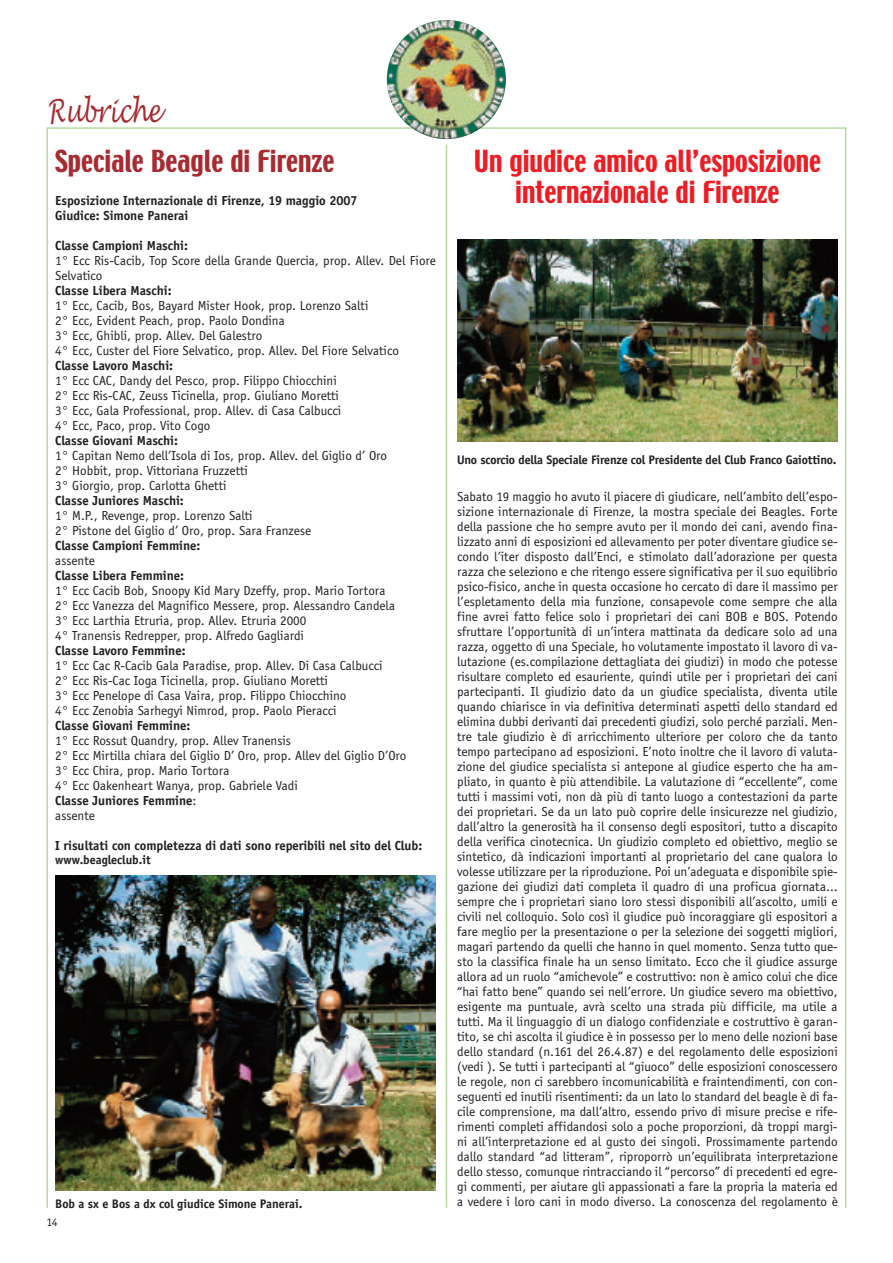
<style>
.page{position:relative;width:893px;height:1263px;background:#fff}
.page>*{position:absolute;margin:0;border:0;box-sizing:border-box;transform-origin:0 0}
.t1{font:italic 31.5px "Lucida Handwriting";color:#a72b30;scale:.7 1}
.t2{font:27px/31.5px "Techno";color:#ee1d23;text-align:center}
.t3{font:27px "Techno";color:#a72b30}
.t4{font:13.5px/15px "Officina Sans";color:#231f20}
.t5{font:700 13.5px/15px "Officina Sans";color:#231f20}
.t6{font:700 12.75px "Officina Sans";letter-spacing:-.01em;color:#231f20}
.t7{font:12px "Officina Sans";color:#231f20}
.s1{font-weight:700}
</style>
<div class="page">
<hr style="left:47px;top:127px;width:799px;height:2px;background:#b6da9b">
<img style="left:387px;top:20px;width:119px;height:119px">
<hr style="left:47px;top:128px;width:1px;height:1080px;background:#b6da9b">
<hr style="left:845px;top:128px;width:1px;height:1080px;background:#b6da9b">
<hr style="left:446px;top:145px;width:1px;height:1063px;background:#b6da9b">
<img style="left:55px;top:875px;width:381px;height:315px">
<img style="left:457px;top:239px;width:381px;height:202px">
<h1 class="t1" style="left:47px;top:92px;width:163px">Rubriche</h1>
<h2 class="t3" style="left:55px;top:146px;width:281px">Speciale Beagle di Firenze</h2>
<p class="t5" style="left:55px;top:193px;width:304px">Esposizione Internazionale di Firenze, 19 maggio 2007<br>Giudice: Simone Panerai</p>
<p class="t5" style="left:55px;top:238px;width:134px">Classe Campioni Maschi:</p>
<p class="t4" style="left:55px;top:253px;width:382px">1° Ecc Ris-Cacib, Top Score della Grande Quercia, prop. Allev. Del Fiore<br>Selvatico</p>
<p class="t5" style="left:55px;top:283px;width:118px">Classe Libera Maschi:</p>
<p class="t4" style="left:55px;top:298px;width:345px">1° Ecc, Cacib, Bos, Bayard Mister Hook, prop. Lorenzo Salti<br>2° Ecc, Evident Peach, prop. Paolo Dondina<br>3° Ecc, Ghibli, prop. Allev. Del Galestro<br>4° Ecc, Custer del Fiore Selvatico, prop. Allev. Del Fiore Selvatico</p>
<p class="t5" style="left:55px;top:358px;width:119px">Classe Lavoro Maschi:</p>
<p class="t4" style="left:55px;top:373px;width:288px">1° Ecc CAC, Dandy del Pesco, prop. Filippo Chiocchini 2° Ecc Ris-CAC, Zeuss Ticinella, prop. Giuliano Moretti 3° Ecc, Gala Professional, prop. Allev. di Casa Calbucci 4° Ecc, Paco, prop. Vito Cogo</p>
<p class="t5" style="left:55px;top:433px;width:124px">Classe Giovani Maschi:</p>
<p class="t4" style="left:55px;top:448px;width:333px">1° Capitan Nemo dell’Isola di Ios, prop. Allev. del Giglio d’ Oro<br>2° Hobbit, prop. Vittoriana Fruzzetti<br>3° Giorgio, prop. Carlotta Ghetti</p>
<p class="t5" style="left:55px;top:493px;width:130px">Classe Juniores Maschi:</p>
<p class="t4" style="left:55px;top:508px;width:257px">1° M.P., Revenge, prop. Lorenzo Salti<br>2° Pistone del Giglio d’ Oro, prop. Sara Franzese</p>
<p class="t5" style="left:55px;top:538px;width:147px">Classe Campioni Femmine:</p>
<p class="t4" style="left:55px;top:553px;width:41px">assente</p>
<p class="t5" style="left:55px;top:568px;width:130px">Classe Libera Femmine:</p>
<p class="t4" style="left:55px;top:583px;width:341px">1° Ecc Cacib Bob, Snoopy Kid Mary Dzeffy, prop. Mario Tortora 2° Ecc Vanezza del Magnifico Messere, prop. Alessandro Candela 3° Ecc Larthia Etruria, prop. Allev. Etruria 2000<br>4° Tranensis Redrepper, prop. Alfredo Gagliardi</p>
<p class="t5" style="left:55px;top:643px;width:132px">Classe Lavoro Femmine:</p>
<p class="t4" style="left:55px;top:658px;width:329px">1° Ecc Cac R-Cacib Gala Paradise, prop. Allev. Di Casa Calbucci 2° Ecc Ris-Cac Ioga Ticinella, prop. Giuliano Moretti<br>3° Ecc Penelope di Casa Vaira, prop. Filippo Chiocchino<br>4° Ecc Zenobia Sarhegyi Nimrod, prop. Paolo Pieracci</p>
<p class="t5" style="left:55px;top:718px;width:137px">Classe Giovani Femmine:</p>
<p class="t4" style="left:55px;top:733px;width:353px">1° Ecc Rossut Quandry, prop. Allev Tranensis<br>2° Ecc Mirtilla chiara del Giglio D’ Oro, prop. Allev del Giglio D’Oro 3° Ecc Chira, prop. Mario Tortora<br>4° Ecc Oakenheart Wanya, prop. Gabriele Vadi<br><span class="s1">Classe Juniores Femmine</span>:<br>assente</p>
<p class="t5" style="left:55px;top:838px;width:369px">I risultati con completezza di dati sono reperibili nel sito del Club:</p>
<p class="t6" style="left:55px;top:852px;width:97px">www.beagleclub.it</p>
<p class="t6" style="left:55px;top:1196px;width:249px">Bob a sx e Bos a dx col giudice Simone Panerai.</p>
<p class="t7" style="left:46px;top:1215px;width:13px">14</p>
<h2 class="t2" style="left:474px;top:147px;width:349px">Un giudice amico all’esposizione internazionale di Firenze</h2>
<p class="t6" style="left:457px;top:452px;width:381px">Uno scorcio della Speciale Firenze col Presidente del Club Franco Gaiottino.</p>
<p class="t4" style="left:457px;top:489px;width:382px;text-align:justify">Sabato 19 maggio ho avuto il piacere di giudicare, nell’ambito dell’espo&shy;sizione internazionale di Firenze, la mostra speciale dei Beagles. Forte della passione che ho sempre avuto per il mondo dei cani, avendo fina&shy;lizzato anni di esposizioni ed allevamento per poter diventare giudice se&shy;condo l’iter disposto dall’Enci, e stimolato dall’adorazione per questa razza che seleziono e che ritengo essere significativa per il suo equilibrio psico-fisico, anche in questa occasione ho cercato di dare il massimo per l’espletamento della mia funzione, consapevole come sempre che alla fine avrei fatto felice solo i proprietari dei cani BOB e BOS. Potendo sfruttare l’opportunità di un’intera mattinata da dedicare solo ad una razza, oggetto di una Speciale, ho volutamente impostato il lavoro di va&shy;lutazione (es.compilazione dettagliata dei giudizi) in modo che potesse risultare completo ed esauriente, quindi utile per i proprietari dei cani partecipanti. Il giudizio dato da un giudice specialista, diventa utile quando chiarisce in via definitiva determinati aspetti dello standard ed elimina dubbi derivanti dai precedenti giudizi, solo perché parziali. Men&shy;tre tale giudizio è di arricchimento ulteriore per coloro che da tanto tempo partecipano ad esposizioni. E’noto inoltre che il lavoro di valuta&shy;zione del giudice specialista si antepone al giudice esperto che ha am&shy;pliato, in quanto è più attendibile. La valutazione di “eccellente”, come tutti i massimi voti, non dà più di tanto luogo a contestazioni da parte dei proprietari. Se da un lato può coprire delle insicurezze nel giudizio, dall’altro la generosità ha il consenso degli espositori, tutto a discapito della verifica cinotecnica. Un giudizio completo ed obiettivo, meglio se sintetico, dà indicazioni importanti al proprietario del cane qualora lo volesse utilizzare per la riproduzione. Poi un’adeguata e disponibile spie&shy;gazione dei giudizi dati completa il quadro di una proficua giornata… sempre che i proprietari siano loro stessi disponibili all’ascolto, umili e civili nel colloquio. Solo così il giudice può incoraggiare gli espositori a fare meglio per la presentazione o per la selezione dei soggetti migliori, magari partendo da quelli che hanno in quel momento. Senza tutto que&shy;sto la classifica finale ha un senso limitato. Ecco che il giudice assurge allora ad un ruolo “amichevole” e costruttivo: non è amico colui che dice “hai fatto bene” quando sei nell’errore. Un giudice severo ma obiettivo, esigente ma puntuale, avrà scelto una strada più difficile, ma utile a tutti. Ma il linguaggio di un dialogo confidenziale e costruttivo è garan&shy;tito, se chi ascolta il giudice è in possesso per lo meno delle nozioni base dello standard (n.161 del 26.4.87) e del regolamento delle esposizioni (vedi ). Se tutti i partecipanti al “giuoco” delle esposizioni conoscessero le regole, non ci sarebbero incomunicabilità e fraintendimenti, con con&shy;seguenti ed inutili risentimenti: da un lato lo standard del beagle è di fa&shy;cile comprensione, ma dall’altro, essendo privo di misure precise e rife&shy;rimenti completi affidandosi solo a poche proporzioni, dà troppi margi&shy;ni all’interpretazione ed al gusto dei singoli. Prossimamente partendo dallo standard “ad litteram”, riproporrò un’equilibrata interpretazione dello stesso, comunque rintracciando il “percorso” di precedenti ed egre&shy;gi commenti, per aiutare gli appassionati a fare la propria la materia ed a vedere i loro cani in modo diverso. La conoscenza del regolamento è</p>
</div>
